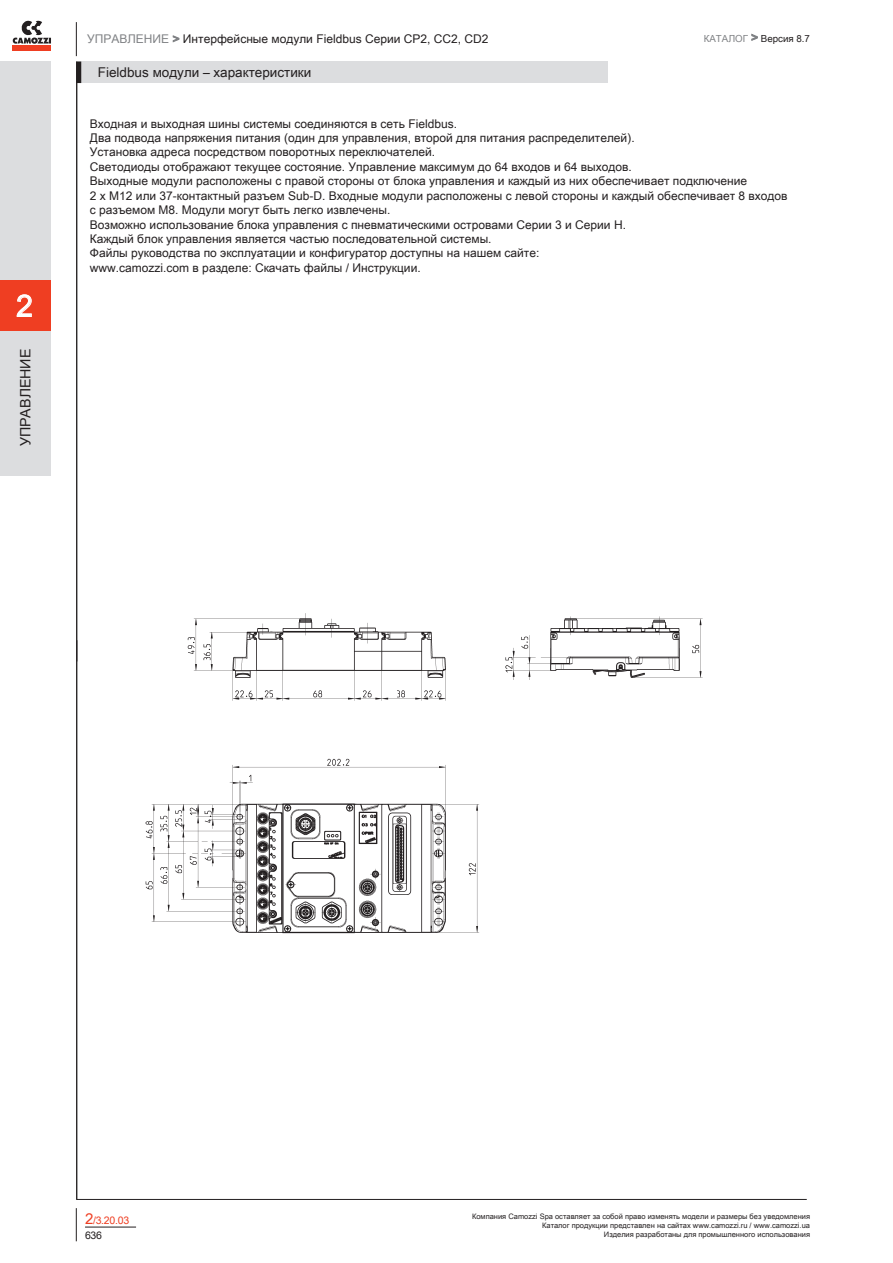
<style>
.page{position:relative;width:893px;height:1263px;background:#fff}
.page>*{position:absolute;margin:0;border:0;box-sizing:border-box;transform-origin:0 0}
.t1{font:30px "Arial Unicode MS";color:#fff}
.t2{font:14.25px "Arial Unicode MS";color:#231f20}
.t3{font:13.5px "Arial Unicode MS";color:#231f20}
.t4{font:12px/14.4px "Arial Unicode MS";color:#231f20}
.t5{font:10.5px/15.3px "Arial Unicode MS";letter-spacing:-.025em;color:#ef3e22}
.t6{font:9.75px "Arial Unicode MS";color:#231f20}
.t7{font:7.5px/9px "Arial Unicode MS";color:#231f20;text-align:right}
.s1{color:#808285}
.s2{font-size:12px;color:#808285}
.s3{font-size:15px}
.s4{color:#231f20}
</style>
<div class="page">
<svg style="left:13px;top:21px;width:38px;height:23px"></svg>
<div style="left:13px;top:45px;width:38px;height:5px;background:#ef3e22"></div>
<div style="left:0;top:62px;width:51px;height:414px;background:#dcdddf"></div>
<div style="left:0;top:281px;width:51px;height:50px;background:#ef3e22"></div>
<svg style="left:17px;top:294px;width:15px;height:23px"></svg>
<svg style="left:751px;top:34px;width:7px;height:7px"></svg>
<svg style="left:173px;top:35px;width:7px;height:7px"></svg>
<hr style="left:76px;top:22px;width:1px;height:34px;background:#231f20">
<hr style="left:76px;top:1208px;width:1px;height:33px;background:#231f20">
<hr style="left:85px;top:1227px;width:51px;height:1px;background:#231f20">
<hr style="left:77px;top:1199px;width:730px;height:1px;background:#231f20">
<div style="left:77px;top:62px;width:531px;height:21px;background:#dcdddf"></div>
<div style="left:77px;top:62px;width:4px;height:21px;border:1px solid #231f20"></div>
<svg style="left:77px;top:640px;width:1px;height:21px"></svg>
<hr style="left:76px;top:62px;width:1px;height:1137px;background:#231f20">
<img style="left:145px;top:613px;width:558px;height:321px">
<h1 class="t1" style="left:16px;top:284px;width:18px">2</h1>
<p class="t2" style="left:15px;top:446px;width:99px;rotate:-90deg">УПРАВЛЕНИЕ</p>
<p class="t4" style="left:87px;top:31px;width:403px"><span class="s1">УПРАВЛЕНИЕ &gt;</span> Интерфейсные модули Fieldbus Серии CP2, CC2, CD2</p>
<p class="t6" style="left:704px;top:31px;width:108px"><span class="s1">КАТАЛОГ</span> <span class="s2">&gt;</span> Версия 8.7</p>
<p class="t3" style="left:98px;top:63px;width:215px">Fieldbus модули – характеристики</p>
<p class="t4" style="left:90px;top:116px;width:699px">Входная и выходная шины системы соединяются в сеть Fieldbus.<br>Два подвода напряжения питания (один для управления, второй для питания распределителей).<br>Установка адреса посредством поворотных переключателей.<br>Светодиоды отображают текущее состояние. Управление максимум до 64 входов и 64 выходов.<br>Выходные модули расположены с правой стороны от блока управления и каждый из них обеспечивает подключение<br>2 x M12 или 37-контактный разъем Sub-D. Входные модули расположены с левой стороны и каждый обеспечивает 8 входов с разъемом М8. Модули могут быть легко извлечены.<br>Возможно использование блока управления с пневматическими островами Серии 3 и Серии H.<br>Каждый блок управления является частью последовательной системы.<br>Файлы руководства по эксплуатации и конфигуратор доступны на нашем сайте:<br>www.camozzi.com в разделе: Скачать файлы / Инструкции.</p>
<p class="t5" style="left:85px;top:1212px;width:46px"><span class="s3">2</span>/3.20.03<br><span class="s4">636</span></p>
<p class="t7" style="left:472px;top:1212px;width:339px">Компания Camozzi Spa оставляет за собой право изменять модели и размеры без уведомления<br>Каталог продукции представлен на сайтах www.camozzi.ru / www.camozzi.ua<br>Изделия разработаны для промышленного использования</p>
</div>
